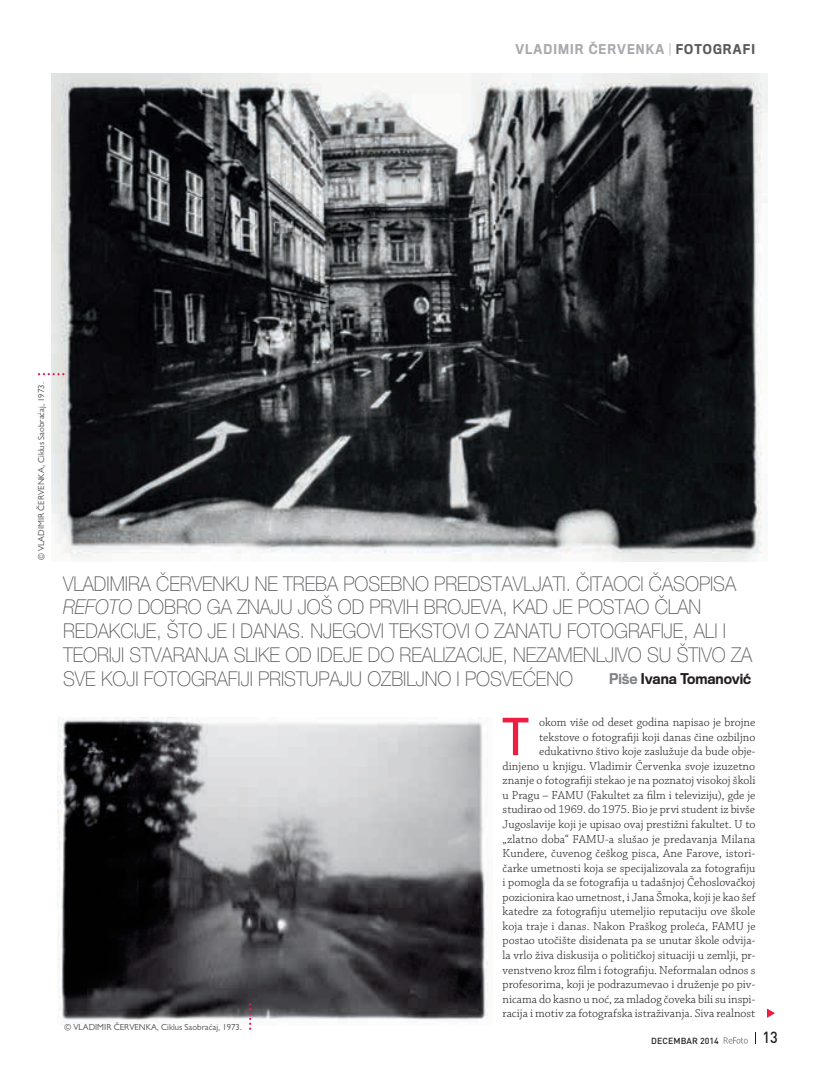
<style>
.page{position:relative;width:826px;height:1085px;background:#fff}
.page>*{position:absolute;margin:0;border:0;box-sizing:border-box;transform-origin:0 0}
.t1{font:500 54.88px "Prelo";color:#ed1e41}
.t2{font:100 20.5px/23.8px "Helvetica Neue LT Pro";color:#57585a;scale:.92 1}
.t3{font:500 15.88px "DIN Pro";color:#231f20;scale:.9 1}
.t4{font:500 13.75px "Titling Gothic FB Narrow";color:#231f20}
.t5{font:500 12.5px "Titling Gothic FB Narrow";letter-spacing:.09em;color:#a8a9ad}
.t6{font:300 12.12px/14.5px "Chaparral Pro";color:#231f20;text-align:right}
.t7{font:8.75px "Gill Sans MT Pro";color:#4b4c4d}
.t8{font:500 8.75px "DIN Pro";letter-spacing:.01em;color:#231f20}
.s1{color:#57585a}
.s2{font-style:italic}
.s3{color:#808285}
</style>
<div class="page">
<svg style="left:723px;top:1037px;width:25px;height:6px"></svg>
<svg style="left:767px;top:1008px;width:7px;height:9px"></svg>
<img style="left:51px;top:73px;width:716px;height:488px">
<img style="left:57px;top:717px;width:431px;height:308px">
<svg style="left:38px;top:373px;width:26px;height:2px"></svg>
<svg style="left:249px;top:1002px;width:2px;height:27px"></svg>
<p class="t5" style="left:515px;top:41px;width:241px">VLADIMIR ČERVENKA | <span class="s1">FOTOGRAFI</span></p>
<p class="t7" style="left:36px;top:560px;width:179px;rotate:-90deg">© VLADIMIR ČERVENKA, Ciklus Saobraćaj, 1973.</p>
<p class="t2" style="left:63px;top:571px;width:750px">VLADIMIRA ČERVENKU NE TREBA POSEBNO PREDSTAVLJATI. ČITAOCI ČASOPISA <span class="s2">REFOTO</span> DOBRO GA ZNAJU JOŠ OD PRVIH BROJEVA, KAD JE POSTAO ČLAN REDAKCIJE, ŠTO JE I DANAS. NJEGOVI TEKSTOVI O ZANATU FOTOGRAFIJE, ALI I TEORIJI STVARANJA SLIKE OD IDEJE DO REALIZACIJE, NEZAMENLJIVO SU ŠTIVO ZA SVE KOJI FOTOGRAFIJI PRISTUPAJU OZBILJNO I POSVEĆENO</p>
<h1 class="t1" style="left:500px;top:703px;width:32px">T</h1>
<p class="t4" style="left:609px;top:670px;width:144px"><span class="s3">Piše</span> Ivana Tomanović</p>
<p class="t6" style="left:502px;top:715px;width:254px">okom više od deset godina napisao je brojne tekstove o fotografiji koji danas čine ozbiljno edukativno štivo koje zaslužuje da bude obje&shy;dinjeno u knjigu. Vladimir Červenka svoje izuzetno znanje o fotografiji stekao je na poznatoj visokoj školi u Pragu – FAMU (Fakultet za film i televiziju), gde je studirao od 1969. do 1975. Bio je prvi student iz bivše Jugoslavije koji je upisao ovaj prestižni fakultet. U to „zlatno doba“ FAMU-a slušao je predavanja Milana Kundere, čuvenog češkog pisca, Ane Farove, istori&shy;čarke umetnosti koja se specijalizovala za fotografiju i pomogla da se fotografija u tadašnjoj Čehoslovačkoj pozicionira kao umetnost, i Jana Šmoka, koji je kao šef katedre za fotografiju utemeljio reputaciju ove škole koja traje i danas. Nakon Praškog proleća, FAMU je postao utočište disidenata pa se unutar škole odvija&shy;la vrlo živa diskusija o političkoj situaciji u zemlji, pr&shy;venstveno kroz film i fotografiju. Neformalan odnos s profesorima, koji je podrazumevao i druženje po piv&shy;nicama do kasno u noć, za mladog čoveka bili su inspi&shy;racija i motiv za fotografska istraživanja. Siva realnost</p>
<p class="t7" style="left:64px;top:1021px;width:179px">© VLADIMIR ČERVENKA, Ciklus Saobraćaj, 1973.</p>
<p class="t8" style="left:651px;top:1034px;width:69px">DECEMBAR 2014</p>
<h3 class="t3" style="left:762px;top:1026px;width:18px">13</h3>
</div>
